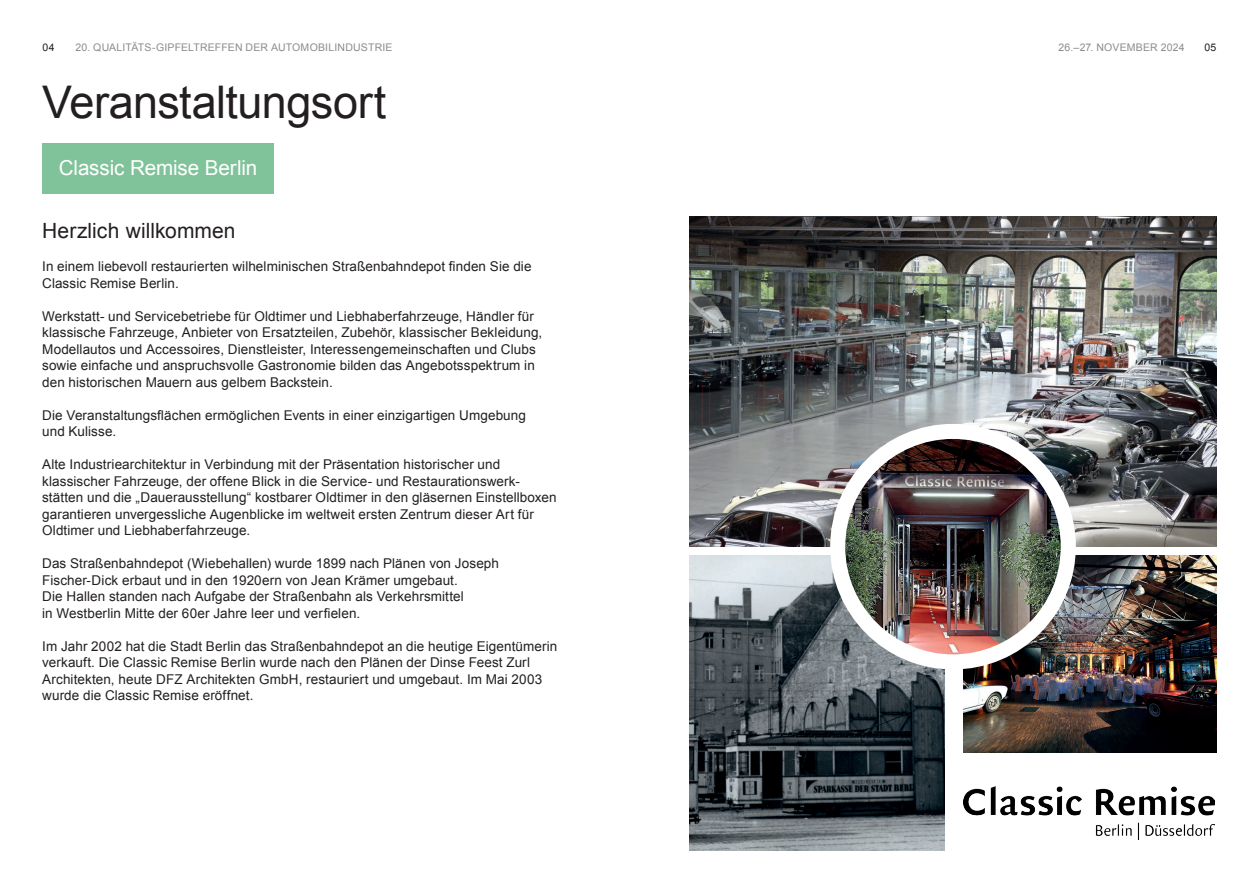
<style>
.page{position:relative;width:1259px;height:893px;background:#fff}
.page>*{position:absolute;margin:0;border:0;box-sizing:border-box;transform-origin:0 0}
.t1{font:45px "Arial";letter-spacing:-.01em;color:#231f20}
.t2{font:21px "Arial";letter-spacing:.005em;color:#231f20}
.t3{font:20.55px "Arial";letter-spacing:-.005em;color:#fff}
.t4{font:13.5px/16.5px "Arial";letter-spacing:.005em;color:#231f20}
.t5{font:10.5px "Arial";letter-spacing:.015em;color:#8a8c8f}
.t6{font:10.5px "Arial";color:#231f20}
</style>
<div class="page">
<img style="left:689px;top:217px;width:527px;height:330px">
<img style="left:963px;top:556px;width:253px;height:197px">
<img style="left:689px;top:556px;width:255px;height:294px">
<div style="left:830px;top:424px;width:245px;height:245px;background:#fff;border-radius:50%"></div>
<img style="left:845px;top:439px;width:215px;height:215px;border-radius:108px">
<div style="left:42px;top:143px;width:232px;height:51px;background:#80c39a"></div>
<img style="left:963px;top:786px;width:251px;height:53px">
<p class="t6" style="left:43px;top:40px;width:14px">04</p>
<p class="t5" style="left:75px;top:40px;width:318px">20. QUALITÄTS-GIPFELTREFFEN DER AUTOMOBILINDUSTRIE</p>
<p class="t5" style="left:1058px;top:40px;width:128px">26.–27. NOVEMBER 2024</p>
<p class="t6" style="left:1204px;top:40px;width:13px">05</p>
<h1 class="t1" style="left:42px;top:73px;width:346px">Veranstaltungsort</h1>
<h3 class="t3" style="left:59px;top:155px;width:200px">Classic Remise Berlin</h3>
<h2 class="t2" style="left:42px;top:217px;width:195px">Herzlich willkommen</h2>
<p class="t4" style="left:42px;top:258px;width:491px">In einem liebevoll restaurierten wilhelminischen Straßenbahndepot finden Sie die<br>Classic Remise Berlin.</p>
<p class="t4" style="left:42px;top:308px;width:502px">Werkstatt- und Servicebetriebe für Oldtimer und Liebhaberfahrzeuge, Händler für klassische Fahrzeuge, Anbieter von Ersatzteilen, Zubehör, klassischer Bekleidung, Modellautos und Accessoires, Dienstleister, Interessengemeinschaften und Clubs sowie einfache und anspruchsvolle Gastronomie bilden das Angebotsspektrum in den historischen Mauern aus gelbem Backstein.</p>
<p class="t4" style="left:42px;top:407px;width:485px">Die Veranstaltungsflächen ermöglichen Events in einer einzigartigen Umgebung und Kulisse.</p>
<p class="t4" style="left:42px;top:456px;width:516px">Alte Industriearchitektur in Verbindung mit der Präsentation historischer und klassischer Fahrzeuge, der offene Blick in die Service- und Restaurationswerk&shy;stätten und die „Dauerausstellung“ kostbarer Oldtimer in den gläsernen Einstellboxen garantieren unvergessliche Augenblicke im weltweit ersten Zentrum dieser Art für Oldtimer und Liebhaberfahrzeuge.</p>
<p class="t4" style="left:42px;top:555px;width:458px">Das Straßenbahndepot (Wiebehallen) wurde 1899 nach Plänen von Joseph Fischer-Dick erbaut und in den 1920ern von Jean Krämer umgebaut.<br>Die Hallen standen nach Aufgabe der Straßenbahn als Verkehrsmittel<br>in Westberlin Mitte der 60er Jahre leer und verfielen.</p>
<p class="t4" style="left:42px;top:638px;width:517px">Im Jahr 2002 hat die Stadt Berlin das Straßenbahndepot an die heutige Eigentümerin verkauft. Die Classic Remise Berlin wurde nach den Plänen der Dinse Feest Zurl Architekten, heute DFZ Architekten GmbH, restauriert und umgebaut. Im Mai 2003 wurde die Classic Remise eröffnet.</p>
</div>
